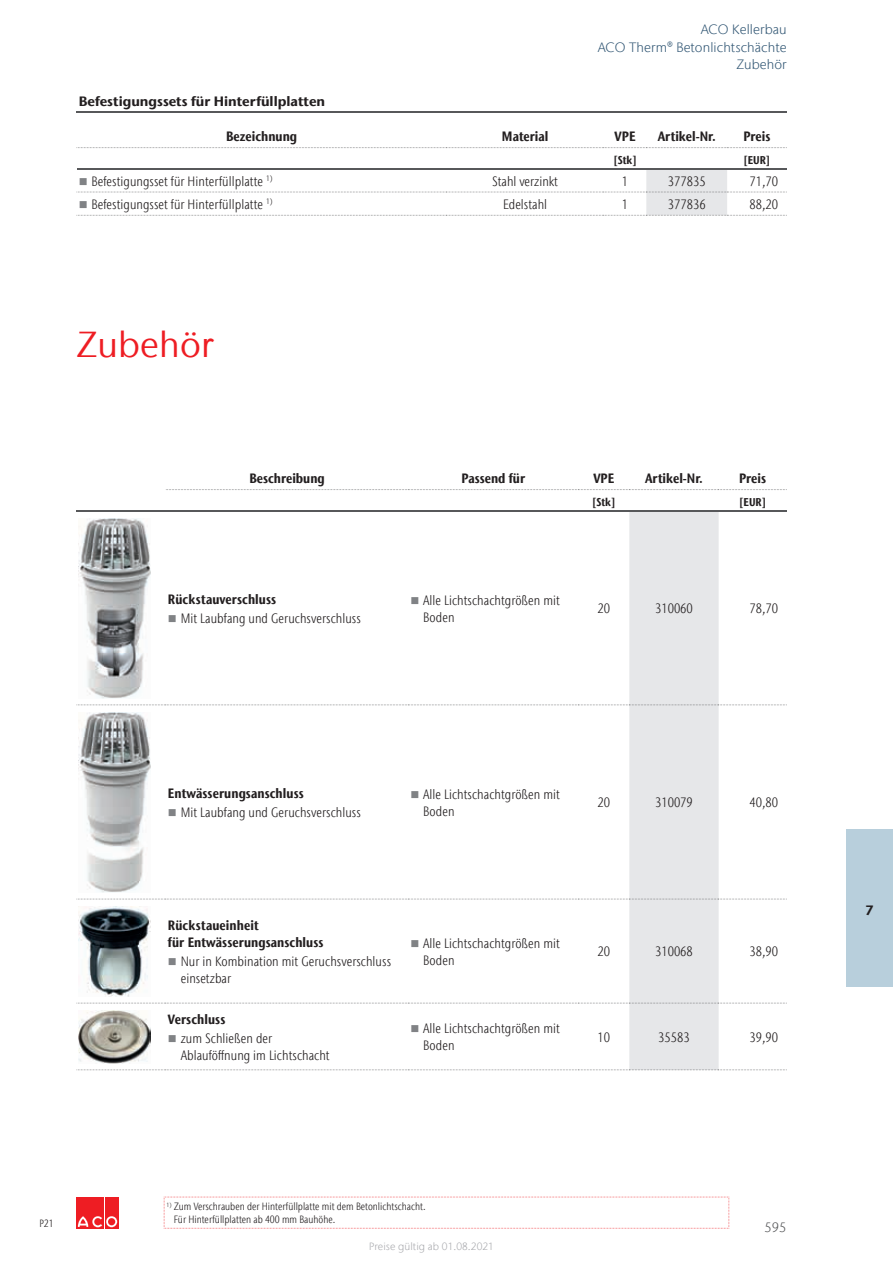
<style>
.page{position:relative;width:893px;height:1263px;background:#fff}
.page>*{position:absolute;margin:0;border:0;box-sizing:border-box;transform-origin:0 0}
.t1{font:36px "Stone Sans IIITC Com";letter-spacing:.005em;color:#ee1d23}
.t2{font:300 condensed 13.5px/17px "Stone Sans IIITC Com";letter-spacing:.005em;color:#231f20}
.t3{font:700 condensed 13.5px/17px "Stone Sans IIITC Com";letter-spacing:.005em;color:#231f20}
.t4{font:300 13.5px/17.9px "Stone Sans IIITC Com";letter-spacing:.005em;color:#335875;text-align:right}
.t5{font:700 13.5px "Stone Sans IIITC Com";color:#231f20}
.t6{font:300 13.5px "Stone Sans IIITC Com";color:#57585a}
.t7{font:700 condensed 11.25px "Stone Sans IIITC Com";color:#231f20}
.t8{font:300 condensed 10.5px/12.6px "Stone Sans IIITC Com";color:#231f20}
.t9{font:300 10.5px "Stone Sans IIITC Com";letter-spacing:.005em;color:#a8a9ad}
.s1{color:#808285}
</style>
<div class="page">
<div style="left:77px;top:1197px;width:13px;height:31px;background:#ee1d23"></div>
<div style="left:91px;top:1197px;width:13px;height:31px;background:#ee1d23"></div>
<div style="left:105px;top:1197px;width:13px;height:31px;background:#ee1d23"></div>
<svg style="left:78px;top:1216px;width:39px;height:11px"></svg>
<div style="left:846px;top:829px;width:47px;height:157px;background:#b8cfdc"></div>
<div style="left:629px;top:511px;width:90px;height:558px;background:#e6e7e9"></div>
<svg style="left:166px;top:489px;width:621px;height:1px"></svg>
<svg style="left:77px;top:704px;width:710px;height:1px"></svg>
<svg style="left:77px;top:899px;width:710px;height:1px"></svg>
<svg style="left:77px;top:1003px;width:710px;height:1px"></svg>
<svg style="left:77px;top:1069px;width:710px;height:1px"></svg>
<hr style="left:77px;top:510px;width:89px;height:1px;background:#57585a">
<hr style="left:166px;top:510px;width:242px;height:1px;background:#57585a">
<hr style="left:408px;top:510px;width:170px;height:1px;background:#57585a">
<hr style="left:578px;top:510px;width:51px;height:1px;background:#57585a">
<hr style="left:629px;top:510px;width:90px;height:1px;background:#57585a">
<hr style="left:719px;top:510px;width:68px;height:1px;background:#57585a">
<img style="left:79px;top:518px;width:72px;height:180px">
<img style="left:79px;top:712px;width:72px;height:181px">
<img style="left:79px;top:906px;width:72px;height:91px">
<img style="left:79px;top:1010px;width:72px;height:53px">
<hr style="left:77px;top:112px;width:710px;height:1px;background:#57585a">
<svg style="left:77px;top:147px;width:710px;height:1px"></svg>
<svg style="left:77px;top:170px;width:710px;height:46px"></svg>
<hr style="left:77px;top:168px;width:369px;height:2px;background:#57585a">
<hr style="left:446px;top:168px;width:158px;height:2px;background:#57585a">
<hr style="left:604px;top:168px;width:42px;height:2px;background:#57585a">
<hr style="left:646px;top:168px;width:81px;height:2px;background:#57585a">
<hr style="left:727px;top:168px;width:60px;height:2px;background:#57585a">
<svg style="left:164px;top:1197px;width:565px;height:32px"></svg>
<p class="t4" style="left:598px;top:20px;width:190px">ACO Kellerbau<br>ACO Therm® Betonlichtschächte<br>Zubehör</p>
<p class="t5" style="left:79px;top:93px;width:248px">Befestigungssets für Hinterfüllplatten</p>
<p class="t3" style="left:226px;top:128px;width:73px">Bezeichnung</p>
<p class="t3" style="left:502px;top:128px;width:48px">Material</p>
<p class="t3" style="left:615px;top:128px;width:22px">VPE</p>
<p class="t3" style="left:658px;top:128px;width:59px">Artikel-Nr.</p>
<p class="t3" style="left:743px;top:128px;width:28px">Preis</p>
<p class="t7" style="left:613px;top:153px;width:25px">[Stk]</p>
<p class="t7" style="left:743px;top:153px;width:28px">[EUR]</p>
<p class="t2" style="left:79px;top:172px;width:195px"><span class="s1">■</span> Befestigungsset für Hinterfüllplatte <sup>1)</sup></p>
<p class="t2" style="left:492px;top:172px;width:67px">Stahl verzinkt</p>
<p class="t2" style="left:622px;top:172px;width:8px">1</p>
<p class="t2" style="left:668px;top:172px;width:39px">377835</p>
<p class="t2" style="left:749px;top:172px;width:30px">71,70</p>
<p class="t2" style="left:79px;top:196px;width:195px"><span class="s1">■</span> Befestigungsset für Hinterfüllplatte <sup>1)</sup></p>
<p class="t2" style="left:503px;top:196px;width:45px">Edelstahl</p>
<p class="t2" style="left:622px;top:196px;width:8px">1</p>
<p class="t2" style="left:668px;top:196px;width:39px">377836</p>
<p class="t2" style="left:749px;top:196px;width:30px">88,20</p>
<h1 class="t1" style="left:77px;top:322px;width:138px">Zubehör</h1>
<p class="t3" style="left:249px;top:470px;width:77px">Beschreibung</p>
<p class="t3" style="left:462px;top:470px;width:65px">Passend für</p>
<p class="t3" style="left:593px;top:470px;width:22px">VPE</p>
<p class="t3" style="left:645px;top:470px;width:59px">Artikel-Nr.</p>
<p class="t3" style="left:739px;top:470px;width:28px">Preis</p>
<p class="t7" style="left:592px;top:495px;width:25px">[Stk]</p>
<p class="t7" style="left:739px;top:495px;width:28px">[EUR]</p>
<p class="t3" style="left:168px;top:590px;width:110px">Rückstauverschluss</p>
<p class="t2" style="left:168px;top:609px;width:194px"><span class="s1">■</span> Mit Laubfang und Geruchsverschluss</p>
<p class="t2" style="left:423px;top:591px;width:138px;text-indent:-13px"><span class="s1">■</span> Alle Lichtschachtgrößen mit<br>Boden</p>
<p class="t2" style="left:597px;top:600px;width:14px">20</p>
<p class="t2" style="left:655px;top:600px;width:39px">310060</p>
<p class="t2" style="left:749px;top:600px;width:30px">78,70</p>
<p class="t3" style="left:168px;top:784px;width:137px">Entwässerungsanschluss</p>
<p class="t2" style="left:168px;top:803px;width:194px"><span class="s1">■</span> Mit Laubfang und Geruchsverschluss</p>
<p class="t2" style="left:423px;top:785px;width:138px;text-indent:-13px"><span class="s1">■</span> Alle Lichtschachtgrößen mit<br>Boden</p>
<p class="t2" style="left:597px;top:794px;width:14px">20</p>
<p class="t2" style="left:655px;top:794px;width:39px">310079</p>
<p class="t2" style="left:749px;top:794px;width:30px">40,80</p>
<p class="t3" style="left:168px;top:916px;width:157px">Rückstaueinheit<br>für Entwässerungsanschluss</p>
<p class="t2" style="left:181px;top:952px;width:212px;text-indent:-13px"><span class="s1">■</span> Nur in Kombination mit Geruchsverschluss einsetzbar</p>
<p class="t2" style="left:423px;top:934px;width:138px;text-indent:-13px"><span class="s1">■</span> Alle Lichtschachtgrößen mit<br>Boden</p>
<p class="t2" style="left:597px;top:943px;width:14px">20</p>
<p class="t2" style="left:655px;top:943px;width:39px">310068</p>
<p class="t2" style="left:749px;top:943px;width:30px">38,90</p>
<p class="t3" style="left:168px;top:1010px;width:59px">Verschluss</p>
<p class="t2" style="left:181px;top:1029px;width:150px;text-indent:-13px"><span class="s1">■</span> zum Schließen der<br>Ablauföffnung im Lichtschacht</p>
<p class="t2" style="left:423px;top:1020px;width:138px;text-indent:-13px"><span class="s1">■</span> Alle Lichtschachtgrößen mit<br>Boden</p>
<p class="t2" style="left:597px;top:1028px;width:14px">10</p>
<p class="t2" style="left:658px;top:1028px;width:33px">35583</p>
<p class="t2" style="left:749px;top:1028px;width:30px">39,90</p>
<p class="t8" style="left:174px;top:1200px;width:253px;text-indent:-7px"><sup>1)</sup> Zum Verschrauben der Hinterfüllplatte mit dem Betonlichtschacht.<br>Für Hinterfüllplatten ab 400 mm Bauhöhe.</p>
<p class="t8" style="left:39px;top:1217px;width:16px">P21</p>
<p class="t6" style="left:764px;top:1219px;width:24px">595</p>
<p class="t9" style="left:369px;top:1240px;width:126px">Preise gültig ab 01.08.2021</p>
<p class="t5" style="left:865px;top:901px;width:10px">7</p>
</div>
